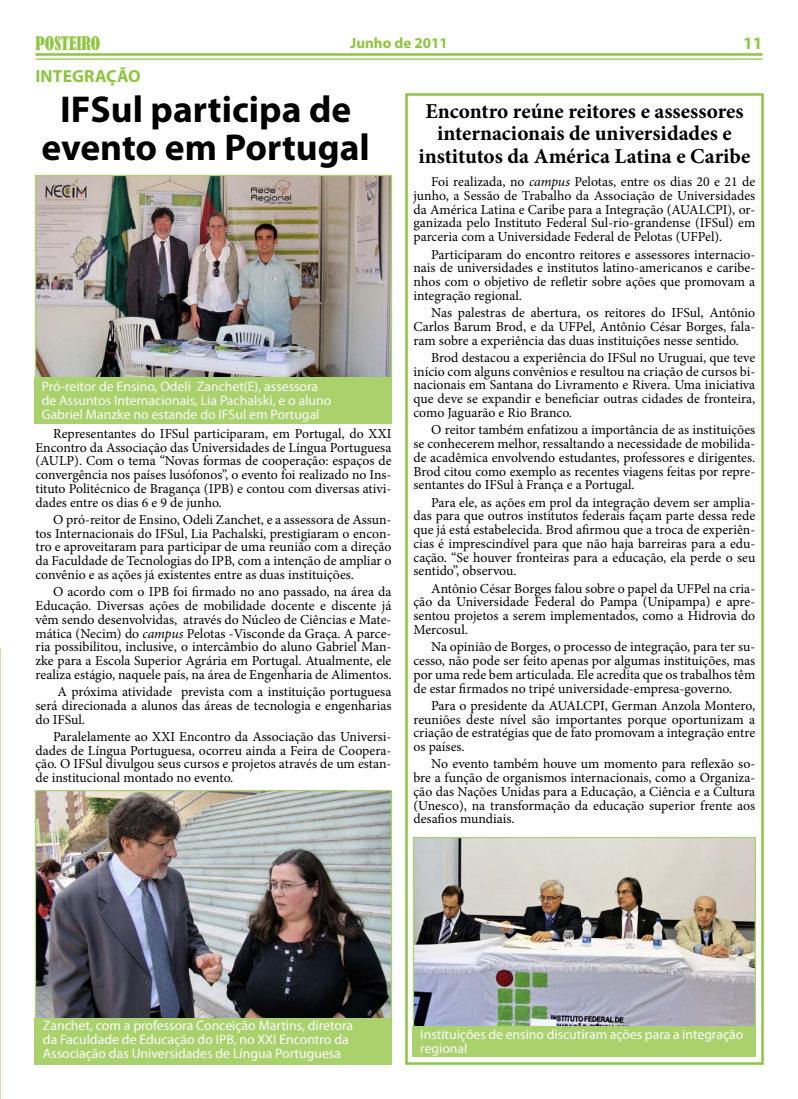
<style>
.page{position:relative;width:798px;height:1099px;background:#fff}
.page>*{position:absolute;margin:0;border:0;box-sizing:border-box;transform-origin:0 0}
.t1{font:700 37.5px/37.5px "Myriad Pro";color:#000;text-align:center}
.t2{font:700 21.25px/22.5px "Minion Pro";color:#000;text-align:center}
.t3{font:700 17.5px "Myriad Pro";letter-spacing:.01em;color:#8dc63f}
.t4{font:condensed 17.5px "Bernard";color:#8dc63f}
.t5{font:700 15px "Myriad Pro";color:#8dc63f}
.t6{font:13.75px/13.8px "Minion Pro";color:#000;text-align:justify}
.t7{font:13.75px/13.8px "Myriad Pro";color:#fff}
.s1{font-style:italic}
</style>
<div class="page">
<hr style="left:35px;top:53px;width:727px;height:3px;background:#8dc63f">
<hr style="left:35px;top:58px;width:727px;height:2px;background:#8dc63f">
<img style="left:414px;top:838px;width:339px;height:188px">
<div style="left:412px;top:836px;width:343px;height:197px;border:1px solid #a9d26d"></div>
<svg style="left:0;top:648px;width:1px;height:450px"></svg>
<img style="left:37px;top:792px;width:353px;height:226px">
<img style="left:37px;top:177px;width:353px;height:200px">
<div style="left:35px;top:175px;width:357px;height:206px;border:1px solid #a9d26d"></div>
<div style="left:405px;top:93px;width:358px;height:971px;border:2px solid #8dc63f"></div>
<div style="left:35px;top:1018px;width:357px;height:46px;background:#a9d26d"></div>
<div style="left:35px;top:377px;width:357px;height:46px;background:#a9d26d"></div>
<div style="left:412px;top:1026px;width:343px;height:30px;background:#a9d26d"></div>
<p class="t4" style="left:35px;top:33px;width:66px">POSTEIRO</p>
<p class="t5" style="left:350px;top:33px;width:99px">Junho de 2011</p>
<p class="t3" style="left:742px;top:32px;width:21px">11</p>
<p class="t3" style="left:35px;top:64px;width:107px">INTEGRAÇÃO</p>
<h1 class="t1" style="left:41px;top:90px;width:330px">IFSul participa de evento em Portugal</h1>
<p class="t7" style="left:42px;top:379px;width:291px">Pró-reitor de Ensino, Odeli Zanchet(E), assessora de Assuntos Internacionais, Lia Pachalski, e o aluno<br>Gabriel Manzke no estande do IFSul em Portugal</p>
<p class="t6" style="left:35px;top:426px;width:357px;text-indent:18px">Representantes do IFSul participaram, em Portugal, do XXI Encontro da Associação das Universidades de Língua Portuguesa (AULP). Com o tema “Novas formas de cooperação: espaços de convergência nos países lusófonos”, o evento foi realizado no Ins&shy;tituto Politécnico de Bragança (IPB) e contou com diversas ativi&shy;dades entre os dias 6 e 9 de junho.</p>
<p class="t6" style="left:35px;top:512px;width:357px;text-indent:18px">O pró-reitor de Ensino, Odeli Zanchet, e a assessora de Assun&shy;tos Internacionais do IFSul, Lia Pachalski, prestigiaram o encon&shy;tro e aproveitaram para participar de uma reunião com a direção da Faculdade de Tecnologias do IPB, com a intenção de ampliar o convênio e as ações já existentes entre as duas instituições.</p>
<p class="t6" style="left:35px;top:585px;width:357px;text-indent:18px">O acordo com o IPB foi firmado no ano passado, na área da Educação. Diversas ações de mobilidade docente e discente já vêm sendo desenvolvidas, através do Núcleo de Ciências e Mate&shy;mática (Necim) do <span class="s1">campus</span> Pelotas -Visconde da Graça. A parce&shy;ria possibilitou, inclusive, o intercâmbio do aluno Gabriel Man&shy;zke para a Escola Superior Agrária em Portugal. Atualmente, ele realiza estágio, naquele país, na área de Engenharia de Alimentos.</p>
<p class="t6" style="left:35px;top:685px;width:357px;text-indent:22px">A próxima atividade prevista com a instituição portuguesa será direcionada a alunos das áreas de tecnologia e engenharias do IFSul.</p>
<p class="t6" style="left:35px;top:729px;width:357px;text-indent:18px">Paralelamente ao XXI Encontro da Associação das Universi&shy;dades de Língua Portuguesa, ocorreu ainda a Feira de Coopera&shy;ção. O IFSul divulgou seus cursos e projetos através de um estan&shy;de institucional montado no evento.</p>
<h2 class="t2" style="left:418px;top:99px;width:333px">Encontro reúne reitores e assessores internacionais de universidades e institutos da América Latina e Caribe</h2>
<p class="t6" style="left:413px;top:175px;width:343px;text-indent:18px">Foi realizada, no <span class="s1">campus</span> Pelotas, entre os dias 20 e 21 de junho, a Sessão de Trabalho da Associação de Universidades da América Latina e Caribe para a Integração (AUALCPI), or&shy;ganizada pelo Instituto Federal Sul-rio-grandense (IFSul) em parceria com a Universidade Federal de Pelotas (UFPel).</p>
<p class="t6" style="left:413px;top:247px;width:343px;text-indent:18px">Participaram do encontro reitores e assessores internacio&shy;nais de universidades e institutos latino-americanos e caribe&shy;nhos com o objetivo de refletir sobre ações que promovam a integração regional.</p>
<p class="t6" style="left:413px;top:306px;width:343px;text-indent:18px">Nas palestras de abertura, os reitores do IFSul, Antônio Carlos Barum Brod, e da UFPel, Antônio César Borges, fala&shy;ram sobre a experiência das duas instituições nesse sentido.</p>
<p class="t6" style="left:413px;top:351px;width:343px;text-indent:18px">Brod destacou a experiência do IFSul no Uruguai, que teve início com alguns convênios e resultou na criação de cursos bi&shy;nacionais em Santana do Livramento e Rivera. Uma iniciativa que deve se expandir e beneficiar outras cidades de fronteira, como Jaguarão e Rio Branco.</p>
<p class="t6" style="left:413px;top:423px;width:343px;text-indent:18px">O reitor também enfatizou a importância de as instituições se conhecerem melhor, ressaltando a necessidade de mobilida&shy;de acadêmica envolvendo estudantes, professores e dirigentes.<br>Brod citou como exemplo as recentes viagens feitas por repre&shy;sentantes do IFSul à França e a Portugal.</p>
<p class="t6" style="left:413px;top:495px;width:343px;text-indent:18px">Para ele, as ações em prol da integração devem ser amplia&shy;das para que outros institutos federais façam parte dessa rede que já está estabelecida. Brod afirmou que a troca de experiên&shy;cias é imprescindível para que não haja barreiras para a edu&shy;cação. “Se houver fronteiras para a educação, ela perde o seu sentido”, observou.</p>
<p class="t6" style="left:413px;top:581px;width:343px;text-indent:18px">Antônio César Borges falou sobre o papel da UFPel na cria&shy;ção da Universidade Federal do Pampa (Unipampa) e apre&shy;sentou projetos a serem implementados, como a Hidrovia do Mercosul.</p>
<p class="t6" style="left:413px;top:640px;width:343px;text-indent:18px">Na opinião de Borges, o processo de integração, para ter su&shy;cesso, não pode ser feito apenas por algumas instituições, mas por uma rede bem articulada. Ele acredita que os trabalhos têm de estar firmados no tripé universidade-empresa-governo.</p>
<p class="t6" style="left:413px;top:698px;width:343px;text-indent:18px">Para o presidente da AUALCPI, German Anzola Montero, reuniões deste nível são importantes porque oportunizam a criação de estratégias que de fato promovam a integração entre os países.</p>
<p class="t6" style="left:413px;top:757px;width:343px;text-indent:18px">No evento também houve um momento para reflexão so&shy;bre a função de organismos internacionais, como a Organiza&shy;ção das Nações Unidas para a Educação, a Ciência e a Cultura (Unesco), na transformação da educação superior frente aos desafios mundiais.</p>
<p class="t7" style="left:43px;top:1018px;width:311px">Zanchet, com a professora Conceição Martins, diretora da Faculdade de Educação do IPB, no XXI Encontro da<br>Associação das Universidades de Língua Portuguesa</p>
<p class="t7" style="left:420px;top:1027px;width:324px">Instituições de ensino discutiram ações para a integração regional</p>
</div>
